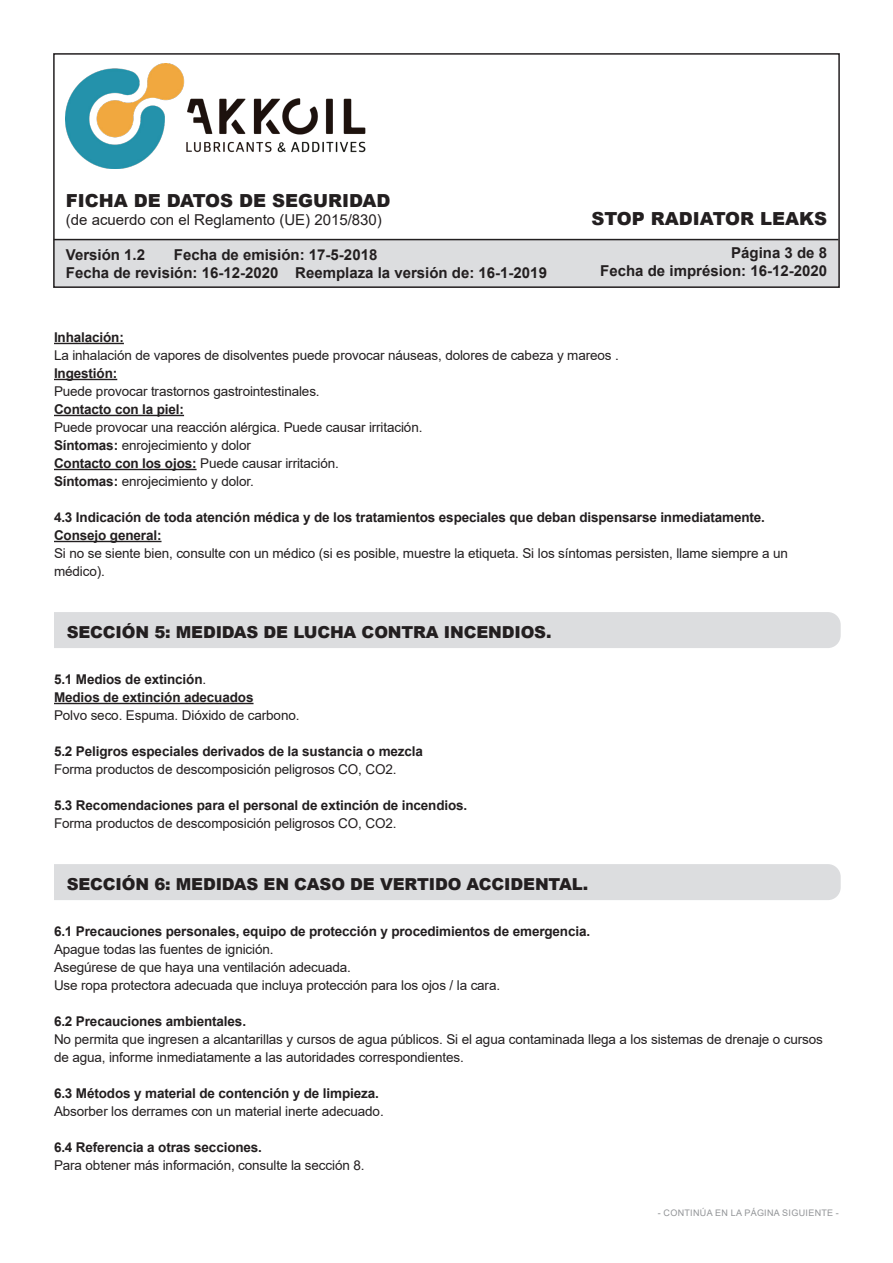
<style>
.page{position:relative;width:893px;height:1263px;background:#fff}
.page>*{position:absolute;margin:0;border:0;box-sizing:border-box;transform-origin:0 0}
.t1{font:900 18px "Arial";color:#231f20}
.t2{font:900 16.5px "Arial";letter-spacing:-.01em;color:#231f20}
.t3{font:700 15px/18px "Arial";color:#231f20}
.t4{font:15px "Arial";color:#231f20}
.t5{font:13.5px/18px "Arial";letter-spacing:-.01em;color:#231f20}
.t6{font:700 13.5px "Arial";letter-spacing:-.01em;color:#231f20}
.t7{font:9px "Arial";letter-spacing:.035em;color:#939598}
.s1{font-weight:700}
.s2{font-weight:400}
</style>
<div class="page">
<div style="left:53px;top:240px;width:787px;height:48px;background:#dcdddf"></div>
<div style="left:53px;top:53px;width:787px;height:235px;border:2px solid #231f20"></div>
<img style="left:66px;top:64px;width:300px;height:104px">
<hr style="left:54px;top:239px;width:784px;height:1px;background:#231f20">
<hr style="left:54px;top:343px;width:70px;height:1px;background:#231f20">
<hr style="left:54px;top:379px;width:63px;height:1px;background:#231f20">
<hr style="left:54px;top:415px;width:130px;height:1px;background:#231f20">
<hr style="left:54px;top:469px;width:143px;height:1px;background:#231f20">
<hr style="left:54px;top:541px;width:107px;height:1px;background:#231f20">
<hr style="left:54px;top:703px;width:200px;height:1px;background:#231f20">
<div style="left:54px;top:612px;width:787px;height:36px;background:#dcdddf"></div>
<div style="left:54px;top:864px;width:787px;height:36px;background:#dcdddf"></div>
<h1 class="t1" style="left:66px;top:187px;width:326px">FICHA DE DATOS DE SEGURIDAD</h1>
<p class="t4" style="left:66px;top:209px;width:317px">(de acuerdo con el Reglamento (UE) 2015/830)</p>
<p class="t3" style="left:66px;top:246px;width:81px">Versión 1.2</p>
<p class="t3" style="left:66px;top:246px;width:483px;text-indent:108px">Fecha de emisión: 17-5-2018<br>Fecha de revisión: 16-12-2020 Reemplaza la versión de: 16-1-2019</p>
<h1 class="t1" style="left:591px;top:206px;width:237px">STOP RADIATOR LEAKS</h1>
<p class="t3" style="left:600px;top:244px;width:228px;text-align:right">Página 3 de 8<br>Fecha de imprésion: 16-12-2020</p>
<p class="t5" style="left:54px;top:328px;width:566px"><span class="s1">Inhalación:<br></span>La inhalación de vapores de disolventes puede provocar náuseas, dolores de cabeza y mareos .<br><span class="s1">Ingestión:<br></span>Puede provocar trastornos gastrointestinales.</p>
<p class="t5" style="left:54px;top:400px;width:370px"><span class="s1">Contacto con la piel:<br></span>Puede provocar una reacción alérgica. Puede causar irritación.<br><span class="s1">Síntomas:</span> enrojecimiento y dolor<br><span class="s1">Contacto con los ojos:</span> Puede causar irritación.<br><span class="s1">Síntomas:</span> enrojecimiento y dolor.</p>
<p class="t6" style="left:54px;top:508px;width:712px">4.3 Indicación de toda atención médica y de los tratamientos especiales que deban dispensarse inmediatamente.</p>
<p class="t5" style="left:54px;top:526px;width:736px"><span class="s1">Consejo general:<br></span>Si no se siente bien, consulte con un médico (si es posible, muestre la etiqueta. Si los síntomas persisten, llame siempre a un médico).</p>
<p class="t2" style="left:67px;top:620px;width:486px">SECCIÓN 5: MEDIDAS DE LUCHA CONTRA INCENDIOS.</p>
<p class="t6" style="left:54px;top:670px;width:154px">5.1 Medios de extinción<span class="s2">.</span></p>
<p class="t6" style="left:54px;top:688px;width:201px">Medios de extinción adecuados</p>
<p class="t5" style="left:54px;top:706px;width:247px">Polvo seco. Espuma. Dióxido de carbono.</p>
<p class="t6" style="left:54px;top:742px;width:370px">5.2 Peligros especiales derivados de la sustancia o mezcla</p>
<p class="t5" style="left:54px;top:760px;width:344px">Forma productos de descomposición peligrosos CO, CO2.</p>
<p class="t6" style="left:54px;top:796px;width:415px">5.3 Recomendaciones para el personal de extinción de incendios.</p>
<p class="t5" style="left:54px;top:814px;width:344px">Forma productos de descomposición peligrosos CO, CO2.</p>
<p class="t2" style="left:67px;top:872px;width:523px">SECCIÓN 6: MEDIDAS EN CASO DE VERTIDO ACCIDENTAL.</p>
<p class="t6" style="left:54px;top:922px;width:538px">6.1 Precauciones personales, equipo de protección y procedimientos de emergencia.</p>
<p class="t5" style="left:54px;top:940px;width:448px">Apague todas las fuentes de ignición.<br>Asegúrese de que haya una ventilación adecuada.<br>Use ropa protectora adecuada que incluya protección para los ojos / la cara.</p>
<p class="t6" style="left:54px;top:1012px;width:194px">6.2 Precauciones ambientales.</p>
<p class="t5" style="left:54px;top:1030px;width:770px">No permita que ingresen a alcantarillas y cursos de agua públicos. Si el agua contaminada llega a los sistemas de drenaje o cursos de agua, informe inmediatamente a las autoridades correspondientes.</p>
<p class="t6" style="left:54px;top:1084px;width:326px">6.3 Métodos y material de contención y de limpieza.</p>
<p class="t5" style="left:54px;top:1102px;width:331px">Absorber los derrames con un material inerte adecuado.</p>
<p class="t6" style="left:54px;top:1138px;width:210px">6.4 Referencia a otras secciones.</p>
<p class="t5" style="left:54px;top:1156px;width:312px">Para obtener más información, consulte la sección 8.</p>
<p class="t7" style="left:658px;top:1206px;width:183px">- CONTINÚA EN LA PÁGINA SIGUIENTE -</p>
</div>
